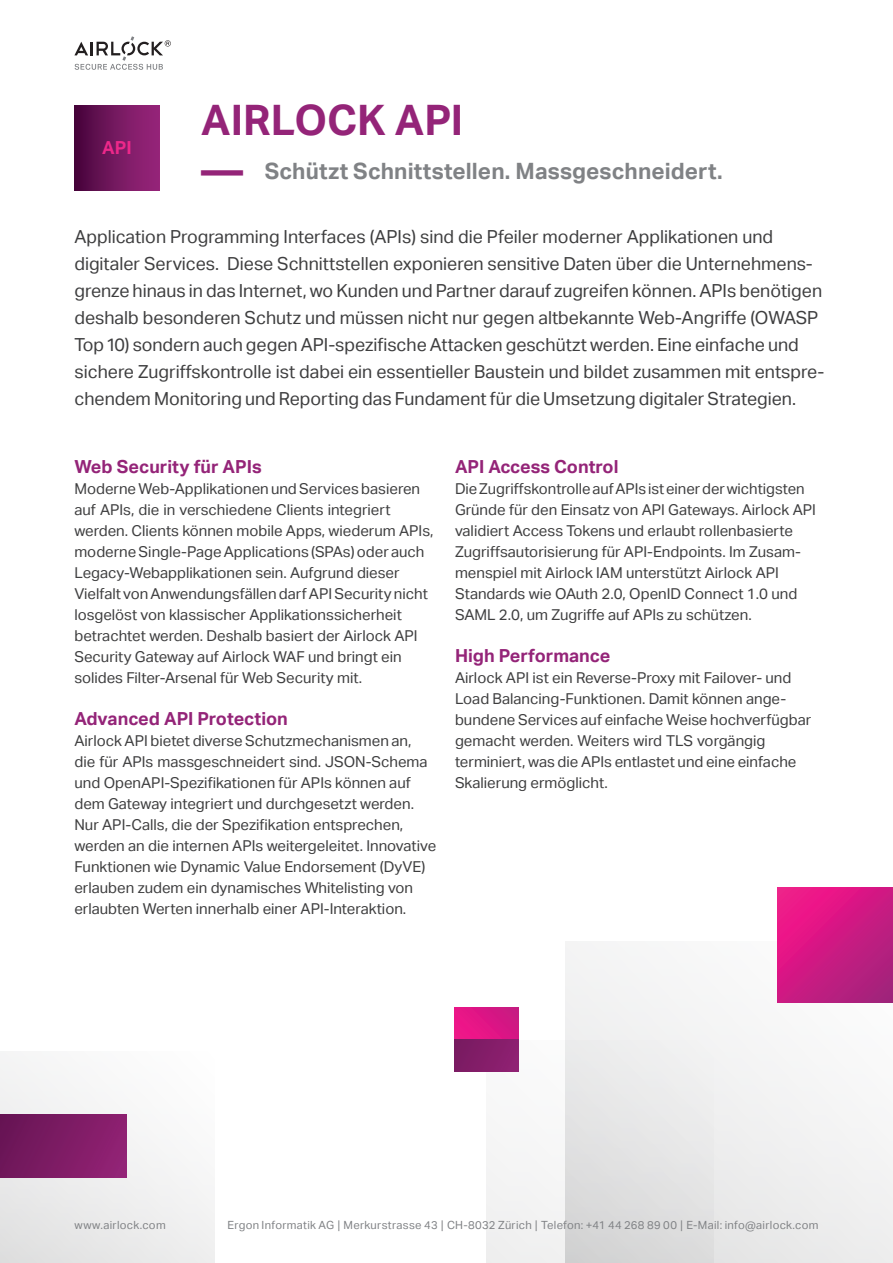
<style>
.page{position:relative;width:893px;height:1263px;background:#fff}
.page>*{position:absolute;margin:0;border:0;box-sizing:border-box;transform-origin:0 0}
.t1{font:700 42px/52.5px "Aktiv Grotesk";letter-spacing:.005em;color:#942478}
.t2{font:700 22.5px "Aktiv Grotesk";letter-spacing:.005em;color:#808285}
.t3{font:18px/27px "Aktiv Grotesk";color:#3e3e3f}
.t4{font:700 18px "Aktiv Grotesk";color:#942478}
.t5{font:700 18px "Aktiv Grotesk";color:#ed288a}
.t6{font:15px/21px "Aktiv Grotesk";color:#3e3e3f}
.t7{font:11.25px "Aktiv Grotesk";letter-spacing:.025em;color:#808285}
.s1{font-family:"Tahoma"}
</style>
<div class="page">
<div style="left:566px;top:941px;width:327px;height:322px;background:#f3f3f3"></div>
<svg style="left:487px;top:1040px;width:226px;height:223px"></svg>
<div style="left:0;top:1052px;width:215px;height:211px;background:linear-gradient(to right,#e9e9e9,#f8f8f8)"></div>
<svg style="left:778px;top:887px;width:115px;height:115px;background:#ce1a82"></svg>
<div style="left:0;top:1114px;width:127px;height:63px;background:linear-gradient(to right,#6a1556,#922274)"></div>
<div style="left:455px;top:1008px;width:63px;height:63px;background:linear-gradient(to right,#f11589,#ce1783)"></div>
<div style="left:455px;top:1039px;width:63px;height:32px;background:#841d69"></div>
<div style="left:74px;top:105px;width:85px;height:85px;background:linear-gradient(to right,#49063d,#9c287e)"></div>
<svg style="left:74px;top:36px;width:97px;height:34px"></svg>
<p class="t5" style="left:102px;top:137px;width:31px">API</p>
<h1 class="t1" style="left:201px;top:94px;width:263px">AIRLOCK API —</h1>
<h2 class="t2" style="left:265px;top:158px;width:459px">Schützt Schnittstellen. Massgeschneidert.</h2>
<p class="t3" style="left:74px;top:223px;width:751px">Application Programming Interfaces (APIs) sind die Pfeiler moderner Applikationen und digitaler Services. Diese Schnittstellen exponieren sensitive Daten über die Unternehmens&shy;grenze hinaus in das Internet, wo Kunden und Partner darauf zugreifen können. APIs benötigen deshalb besonderen Schutz und müssen nicht nur gegen altbekannte Web-Angriffe (OWASP Top 10) sondern auch gegen API-spezifische Attacken geschützt werden. Eine einfache und sichere Zugriffskontrolle ist dabei ein essentieller Baustein und bildet zusammen mit entspre&shy;chendem Monitoring und Reporting das Fundament für die Umsetzung digitaler Strategien.</p>
<p class="t4" style="left:74px;top:456px;width:189px">Web Security für APIs</p>
<p class="t6" style="left:74px;top:478px;width:361px">Moderne Web-Applikationen und Services basieren auf APIs, die in verschiedene Clients integriert werden. Clients können mobile Apps, wiederum APIs, moderne Single-Page Applications (SPAs) oder auch Legacy-Webapplikationen sein. Aufgrund dieser Vielfalt von Anwendungsfällen darf API Security nicht losgelöst von klassischer Applikationssicherheit betrachtet werden. Deshalb basiert der Airlock API Security Gateway auf Airlock WAF und bringt ein solides Filter-Arsenal für Web Security mit.</p>
<p class="t4" style="left:74px;top:708px;width:215px">Advanced API Protection</p>
<p class="t6" style="left:74px;top:730px;width:363px">Airlock API bietet diverse Schutzmechanismen an,<br>die für APIs massgeschneidert sind. JSON-Schema und OpenAPI-Spezifikationen für APIs können auf dem Gateway integriert und durchgesetzt werden.<br>Nur API-Calls, die der Spezifikation entsprechen, werden an die internen APIs weitergeleitet. Innovative Funktionen wie Dynamic Value Endorsement (DyVE) erlauben zudem ein dynamisches Whitelisting von erlaubten Werten innerhalb einer API-Interaktion.</p>
<p class="t4" style="left:455px;top:456px;width:165px">API Access Control</p>
<p class="t6" style="left:455px;top:478px;width:362px">Die Zugriffskontrolle auf APIs ist einer der wichtigsten Gründe für den Einsatz von API Gateways. Airlock API validiert Access Tokens und erlaubt rollenbasierte Zugriffsautorisierung für API-Endpoints. Im Zusam&shy;menspiel mit Airlock IAM unterstützt Airlock API Standards wie OAuth 2.0, OpenID Connect 1.0 und SAML 2.0, um Zugriffe auf APIs zu schützen.</p>
<p class="t4" style="left:455px;top:645px;width:157px">High Performance</p>
<p class="t6" style="left:455px;top:667px;width:358px">Airlock API ist ein Reverse-Proxy mit Failover- und Load Balancing-Funktionen. Damit können ange&shy;bundene Services auf einfache Weise hochverfügbar gemacht werden. Weiters wird TLS vorgängig terminiert, was die APIs entlastet und eine einfache Skalierung ermöglicht.</p>
<p class="t7" style="left:74px;top:1218px;width:93px">www.airlock.com</p>
<p class="t7" style="left:227px;top:1218px;width:593px">Ergon Informatik AG <span class="s1">|</span> Merkurstrasse 43 <span class="s1">|</span> CH-8032 Zürich <span class="s1">|</span> Telefon: +41 44 268 89 00 <span class="s1">|</span> E-Mail: info@airlock.com</p>
</div>
